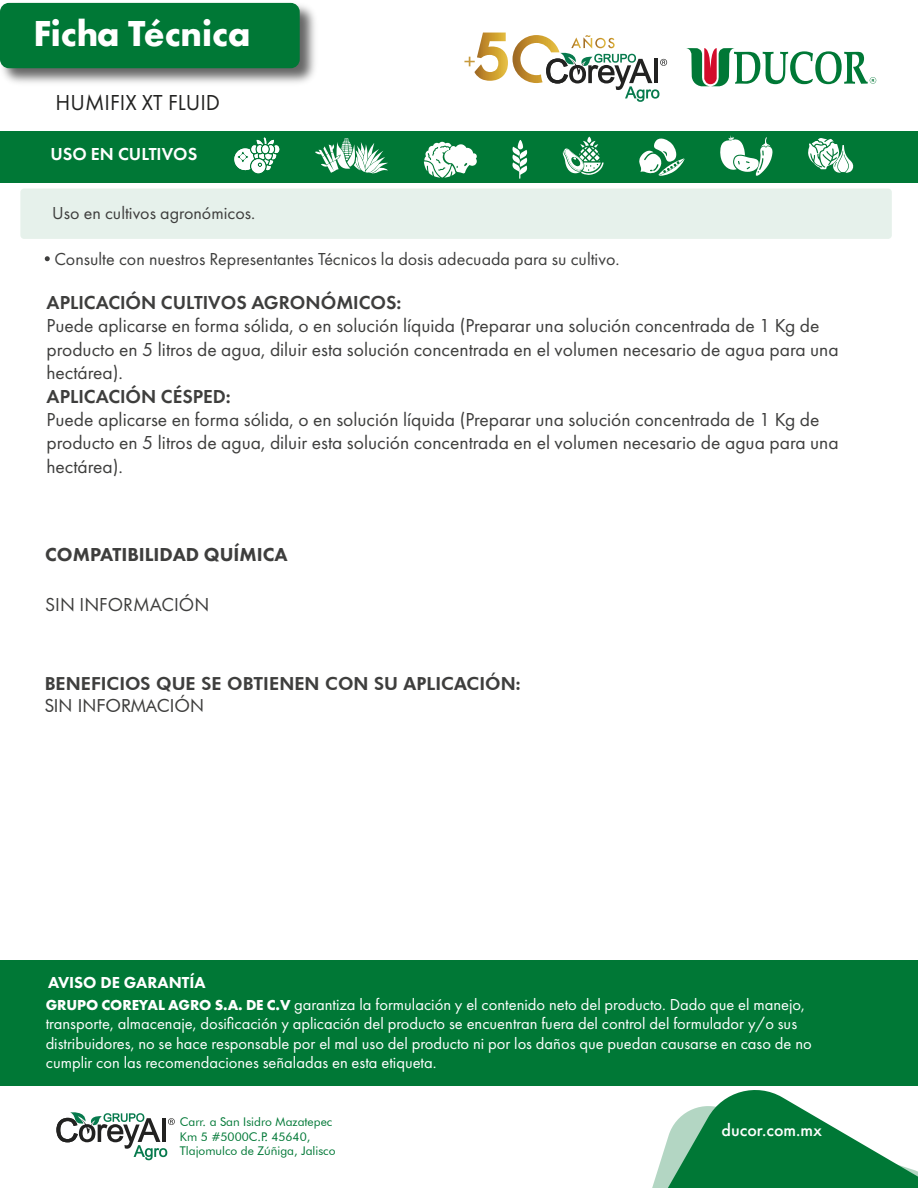
<style>
.page{position:relative;width:918px;height:1188px;background:#fff}
.page>*{position:absolute;margin:0;border:0;box-sizing:border-box;transform-origin:0 0}
.t1{font:700 37.5px "Futura PT";color:#fff}
.t2{font:22.5px "Futura PT";color:#222221}
.t3{font:19.5px/23.4px "Futura PT";color:#3e3e3d}
.t4{font:600 19.5px "Futura PT";color:#3e3e3d}
.t5{font:800 19.5px "Futura PT";color:#3e3e3d}
.t6{font:18px "Futura PT";color:#3e3e3d}
.t7{font:800 18px "Futura BT";color:#3e3e3d}
.t8{font:18px "Futura BT";color:#3e3e3d}
.t9{font:600 18px "Futura PT";color:#fff}
.t10{font:500 18px "Futura PT";color:#fff}
.t11{font:16.5px/19.5px "Futura PT";color:#fff}
.t12{font:800 16.5px "Futura PT";color:#fff}
.t13{font:12px/14.4px "Futura BT";color:#007836}
.s1{font-weight:700;font-size:15px}
</style>
<div class="page">
<div style="left:0;top:960px;width:918px;height:126px;background:#007836"></div>
<svg style="left:686px;top:48px;width:190px;height:38px"></svg>
<svg style="left:652px;top:1090px;width:266px;height:98px"></svg>
<img style="left:0;top:2px;width:315px;height:81px">
<div style="left:0;top:3px;width:300px;height:65px;background:#007836;border-radius:9px"></div>
<svg style="left:464px;top:33px;width:203px;height:69px"></svg>
<div style="left:20px;top:189px;width:872px;height:50px;background:#e6f1eb;border-radius:4px"></div>
<svg style="left:45px;top:256px;width:5px;height:5px"></svg>
<div style="left:0;top:131px;width:918px;height:52px;background:#007836"></div>
<svg style="left:234px;top:138px;width:45px;height:35px"></svg>
<svg style="left:808px;top:138px;width:46px;height:35px"></svg>
<svg style="left:563px;top:137px;width:41px;height:38px"></svg>
<svg style="left:720px;top:135px;width:53px;height:41px"></svg>
<svg style="left:56px;top:1112px;width:119px;height:48px"></svg>
<svg style="left:512px;top:140px;width:16px;height:39px"></svg>
<svg style="left:315px;top:138px;width:73px;height:36px"></svg>
<svg style="left:424px;top:141px;width:53px;height:37px"></svg>
<svg style="left:639px;top:138px;width:46px;height:38px"></svg>
<h1 class="t1" style="left:33px;top:10px;width:219px">Ficha Técnica</h1>
<h1 class="t1" style="left:44px;top:16px;width:219px">Ficha Técnica</h1>
<p class="t2" style="left:56px;top:89px;width:166px">HUMIFIX XT FLUID</p>
<p class="t9" style="left:50px;top:143px;width:148px">USO EN CULTIVOS</p>
<p class="t6" style="left:52px;top:203px;width:205px">Uso en cultivos agronómicos.</p>
<p class="t6" style="left:54px;top:248px;width:567px">Consulte con nuestros Representantes Técnicos la dosis adecuada para su cultivo.</p>
<p class="t4" style="left:47px;top:290px;width:356px">APLICACIÓN CULTIVOS AGRONÓMICOS:</p>
<p class="t3" style="left:47px;top:314px;width:794px">Puede aplicarse en forma sólida, o en solución líquida (Preparar una solución concentrada de 1 Kg de producto en 5 litros de agua, diluir esta solución concentrada en el volumen necesario de agua para una hectárea).</p>
<p class="t4" style="left:47px;top:384px;width:186px">APLICACIÓN CÉSPED:</p>
<p class="t3" style="left:47px;top:408px;width:794px">Puede aplicarse en forma sólida, o en solución líquida (Preparar una solución concentrada de 1 Kg de producto en 5 litros de agua, diluir esta solución concentrada en el volumen necesario de agua para una hectárea).</p>
<p class="t5" style="left:45px;top:543px;width:244px">COMPATIBILIDAD QUÍMICA</p>
<p class="t3" style="left:45px;top:593px;width:166px">SIN INFORMACIÓN</p>
<p class="t7" style="left:45px;top:673px;width:478px">BENEFICIOS QUE SE OBTIENEN CON SU APLICACIÓN:</p>
<p class="t8" style="left:45px;top:695px;width:161px">SIN INFORMACIÓN</p>
<p class="t12" style="left:48px;top:972px;width:159px">AVISO DE GARANTÍA</p>
<p class="t11" style="left:46px;top:995px;width:767px"><span class="s1">GRUPO COREYAL AGRO S.A. DE C.V</span> garantiza la formulación y el contenido neto del producto. Dado que el manejo, transporte, almacenaje, dosificación y aplicación del producto se encuentran fuera del control del formulador y/o sus distribuidores, no se hace responsable por el mal uso del producto ni por los daños que puedan causarse en caso de no cumplir con las recomendaciones señaladas en esta etiqueta.</p>
<p class="t13" style="left:180px;top:1115px;width:157px">Carr. a San Isidro Mazatepec<br>Km 5 #5000C.P. 45640,<br>Tlajomulco de Zúñiga, Jalisco</p>
<p class="t10" style="left:722px;top:1119px;width:102px">ducor.com.mx</p>
</div>
